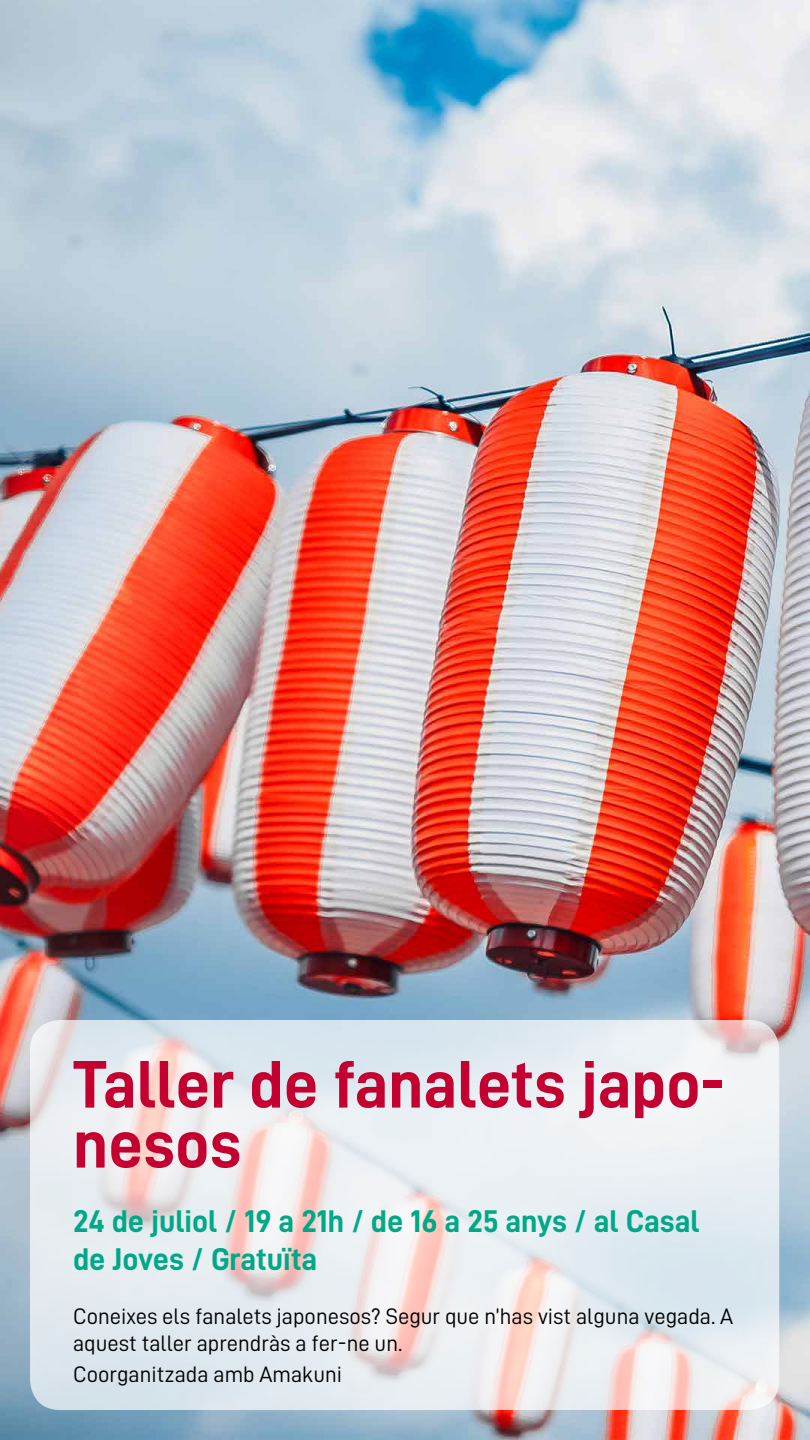
<style>
.page{position:relative;width:810px;height:1440px;background:#fff}
.page>*{position:absolute;margin:0;border:0;box-sizing:border-box;transform-origin:0 0}
.t1{font:67.5px/60px "D DIN Bold";color:#c3002f}
.t2{font:31.5px/37.8px "D DIN Bold";color:#00a887}
.t3{font:22.5px/27px "D DIN";color:#000}
</style>
<div class="page">
<img style="left:0;top:0;width:810px;height:1440px">
<svg style="left:30px;top:1020px;width:749px;height:390px;fill:#e9ecf1"></svg>
<h1 class="t1" style="left:73px;top:1053px;width:654px">Taller de fanalets japo&shy;nesos</h1>
<h2 class="t2" style="left:73px;top:1202px;width:628px">24 de juliol / 19 a 21h / de 16 a 25 anys / al Casal de Joves / Gratuïta</h2>
<p class="t3" style="left:73px;top:1303px;width:662px">Coneixes els fanalets japonesos? Segur que n’has vist alguna vegada. A aquest taller aprendràs a fer-ne un.</p>
<p class="t3" style="left:73px;top:1360px;width:271px">Coorganitzada amb Amakuni</p>
</div>
